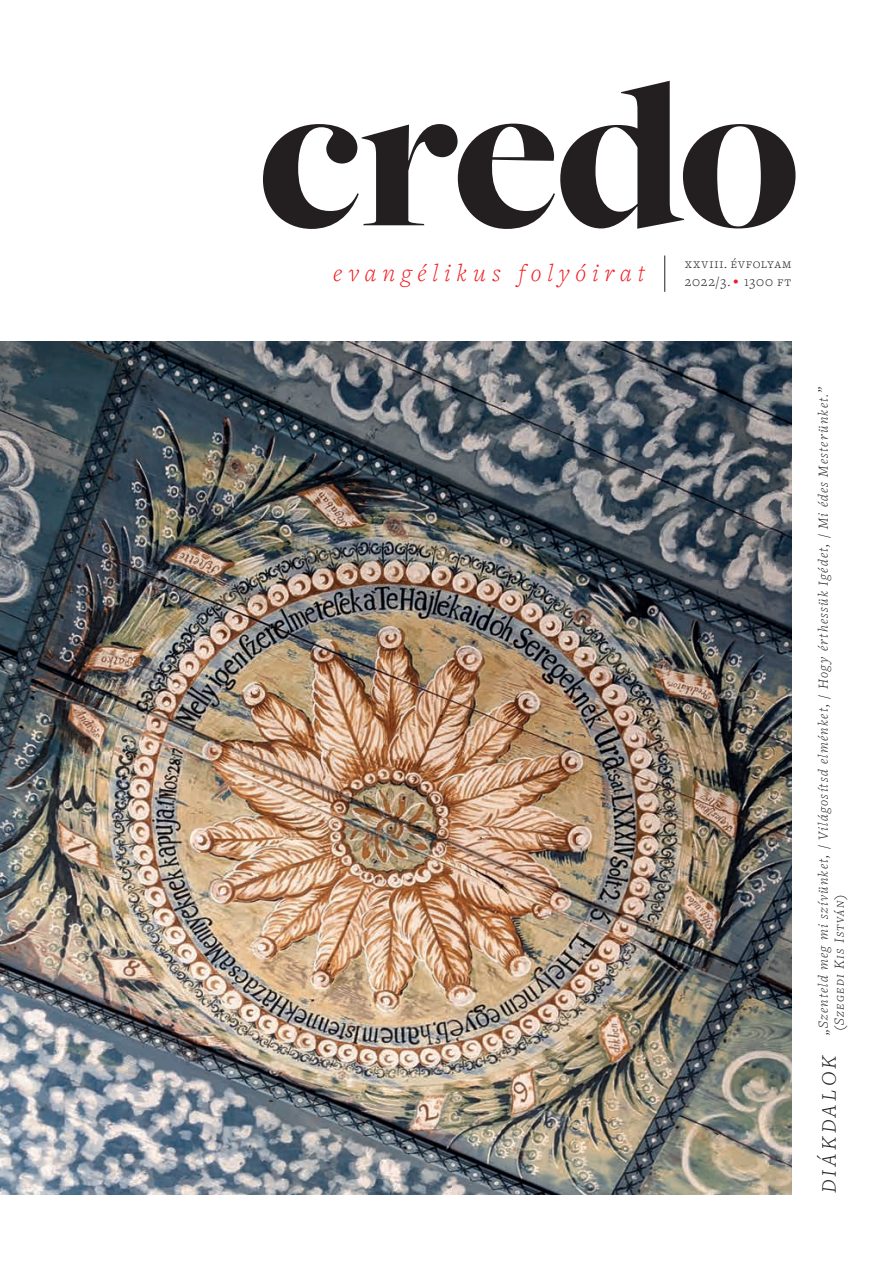
<style>
.page{position:relative;width:893px;height:1263px;background:#fff}
.page>*{position:absolute;margin:0;border:0;box-sizing:border-box;transform-origin:0 0}
.t1{font:italic 300 25.05px "Freight Text Pro";letter-spacing:.23em;color:#ee1d23}
.t2{font:italic 300 21.45px "Freight Text Pro";letter-spacing:.145em;color:#231f20}
.t3{font:italic 300 14.25px/16px "Freight Text Pro";letter-spacing:.09em;color:#231f20}
.t4{font:300 14.25px/17.9px "Freight Text Pro";letter-spacing:.065em;color:#231f20}
.s1{font-size:10.8px;color:#ee1d23}
</style>
<div class="page">
<svg style="left:263px;top:81px;width:532px;height:148px"></svg>
<hr style="left:664px;top:256px;width:1px;height:36px;background:#231f20">
<img style="left:0;top:341px;width:791px;height:853px">
<h1 class="t1" style="left:333px;top:263px;width:314px">evangélikus folyóirat</h1>
<p class="t4" style="left:685px;top:254px;width:108px">xxviii. évfolyam<br>2022/3. <span class="s1">•</span> 1300 ft</p>
<p class="t3" style="left:816px;top:1035px;width:650px;rotate:-90deg">„Szenteld meg mi szívünket, / Világosítsd elménket, / Hogy érthessük Igédet, / Mi édes Mesterünket.” (Szegedi Kis István)</p>
<h2 class="t2" style="left:821px;top:1193px;width:140px;rotate:-90deg">DIÁKDALOK</h2>
</div>
